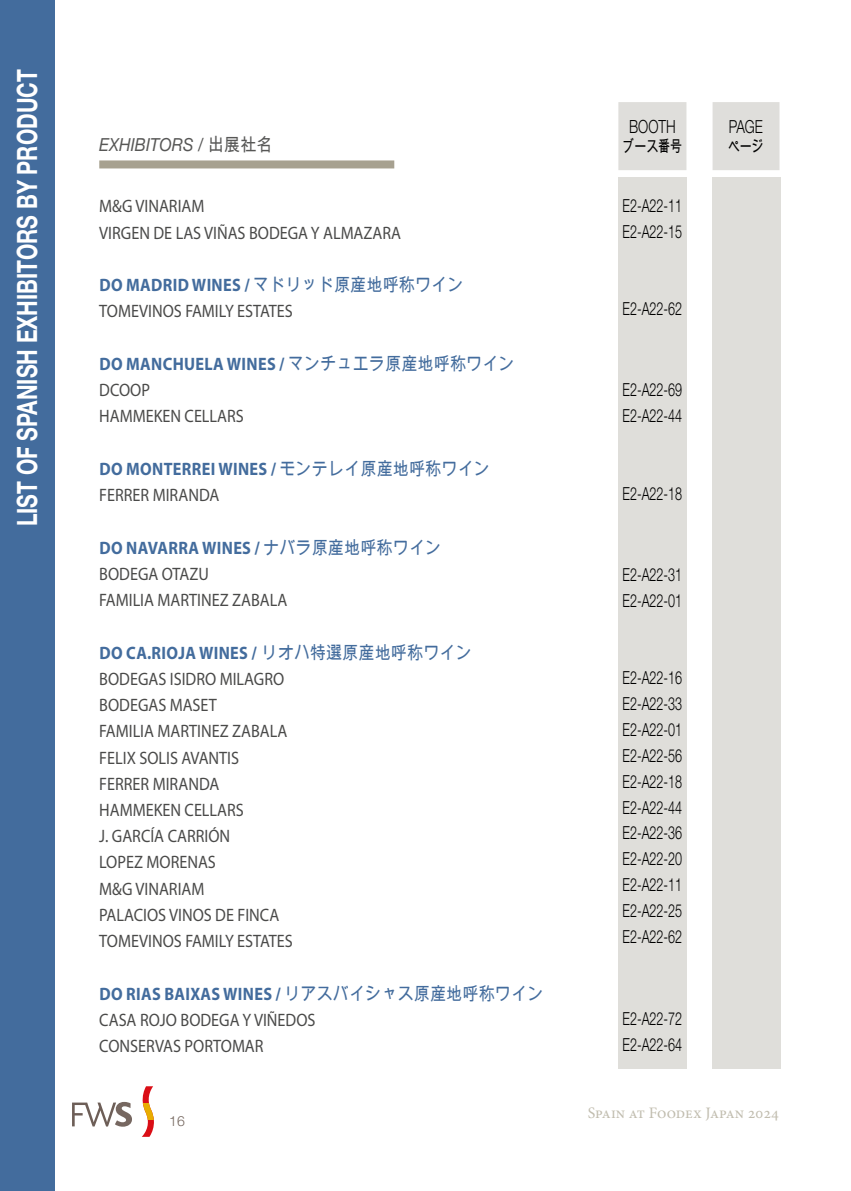
<style>
.page{position:relative;width:851px;height:1191px;background:#fff}
.page>*{position:absolute;margin:0;border:0;box-sizing:border-box;transform-origin:0 0}
.t1{font:700 28px "Helvetica Neue LT Pro";color:#fff;scale:.75 1}
.t2{font:300 18.2px "Helvetica Neue LT Pro";color:#000;scale:.75 1}
.t3{font:18px/26.2px "Myriad Pro";color:#4a4a49;scale:.9 1}
.t4{font:300 18px/25.8px "Helvetica Neue LT Pro";color:#000;scale:.7 1}
.t5{font:700 18px/26.2px "Myriad Pro";letter-spacing:.02em;color:#436c9d;scale:.9 1}
.t6{font:italic 18px "Helvetica Neue LT Pro";color:#575756;scale:.9 1}
.t7{font:300 18px "Helvetica Neue LT Pro";color:#000;scale:.75 1}
.t8{font:16px "Minion Pro";color:#c1bdaf}
.t9{font:16px "Arial Unicode MS";letter-spacing:-.01em;color:#000;scale:.75 1}
.t10{font:300 14px "Helvetica Neue LT Pro";color:#75675f}
.s1{font-family:"Arial Unicode MS";font-style:normal}
.s2{font-weight:700;color:#436c9d}
.s3{font-family:"Arial Unicode MS";color:#436c9d}
.s4{font-family:"Arial Unicode MS";font-weight:400}
.s5{font-weight:400;color:#4a4a49}
</style>
<div class="page">
<div style="left:0;top:0;width:55px;height:1191px;background:#436c9d"></div>
<div style="left:99px;top:160px;width:295px;height:8px;background:#a7a190"></div>
<svg style="left:142px;top:1086px;width:12px;height:50px"></svg>
<svg style="left:72px;top:1101px;width:60px;height:25px"></svg>
<div style="left:712px;top:177px;width:68px;height:892px;background:#dfdeda"></div>
<div style="left:712px;top:102px;width:67px;height:68px;background:#dfdedb"></div>
<div style="left:618px;top:102px;width:68px;height:68px;background:#dfdedb"></div>
<div style="left:618px;top:177px;width:68px;height:892px;background:#dfdeda"></div>
<h1 class="t1" style="left:10px;top:526px;width:610px;rotate:-90deg">LIST OF SPANISH EXHIBITORS BY PRODUCT</h1>
<p class="t6" style="left:99px;top:133px;width:194px">EXHIBITORS / <span class="s1">出展社名</span></p>
<p class="t3" style="left:99px;top:193px;width:337px">M&amp;G VINARIAM<br>VIRGEN DE LAS VIÑAS BODEGA Y ALMAZARA</p>
<p class="t3" style="left:99px;top:272px;width:406px"><span class="s2">DO MADRID WINES /</span> <span class="s3">マドリッド原産地呼称ワイン<br></span>TOMEVINOS FAMILY ESTATES</p>
<p class="t3" style="left:99px;top:350px;width:463px"><span class="s2">DO MANCHUELA WINES /</span> <span class="s3">マンチュエラ原産地呼称ワイン<br></span>DCOOP<br>HAMMEKEN CELLARS</p>
<p class="t5" style="left:99px;top:455px;width:436px">DO MONTERREI WINES / <span class="s4">モンテレイ原産地呼称ワイン<br></span><span class="s5">FERRER MIRANDA</span></p>
<p class="t3" style="left:99px;top:534px;width:381px"><span class="s2">DO NAVARRA WINES /</span> <span class="s3">ナバラ原産地呼称ワイン<br></span>BODEGA OTAZU<br>FAMILIA MARTINEZ ZABALA</p>
<p class="t3" style="left:99px;top:639px;width:415px"><span class="s2">DO CA.RIOJA WINES /</span> <span class="s3">リオハ特選原産地呼称ワイン<br></span>BODEGAS ISIDRO MILAGRO<br>BODEGAS MASET<br>FAMILIA MARTINEZ ZABALA<br>FELIX SOLIS AVANTIS<br>FERRER MIRANDA<br>HAMMEKEN CELLARS<br>J. GARCÍA CARRIÓN<br>LOPEZ MORENAS<br>M&amp;G VINARIAM<br>PALACIOS VINOS DE FINCA<br>TOMEVINOS FAMILY ESTATES</p>
<p class="t3" style="left:99px;top:980px;width:495px"><span class="s2">DO RIAS BAIXAS WINES /</span> <span class="s3">リアスバイシャス原産地呼称ワイン<br></span>CASA ROJO BODEGA Y VIÑEDOS<br>CONSERVAS PORTOMAR</p>
<p class="t10" style="left:169px;top:1112px;width:17px">16</p>
<p class="t2" style="left:629px;top:115px;width:63px">BOOTH</p>
<p class="t9" style="left:622px;top:135px;width:81px">ブース番号</p>
<p class="t4" style="left:622px;top:192px;width:87px">E2-A22-11<br>E2-A22-15</p>
<p class="t4" style="left:622px;top:295px;width:87px">E2-A22-62</p>
<p class="t4" style="left:622px;top:376px;width:87px">E2-A22-69<br>E2-A22-44</p>
<p class="t4" style="left:622px;top:480px;width:87px">E2-A22-18</p>
<p class="t4" style="left:622px;top:561px;width:87px">E2-A22-31<br>E2-A22-01</p>
<p class="t4" style="left:622px;top:664px;width:87px;text-align:justify">E2-A22-16<br>E2-A22-33<br>E2-A22-01<br>E2-A22-56<br>E2-A22-18<br>E2-A22-44<br>E2-A22-36<br>E2-A22-20<br>E2-A22-11<br>E2-A22-25<br>E2-A22-62</p>
<p class="t4" style="left:622px;top:1005px;width:87px">E2-A22-72<br>E2-A22-64</p>
<p class="t7" style="left:728px;top:116px;width:47px">PAGE</p>
<p class="t9" style="left:727px;top:135px;width:49px">ページ</p>
<p class="t8" style="left:587px;top:1101px;width:192px">Spain at Foodex Japan 2024</p>
</div>
